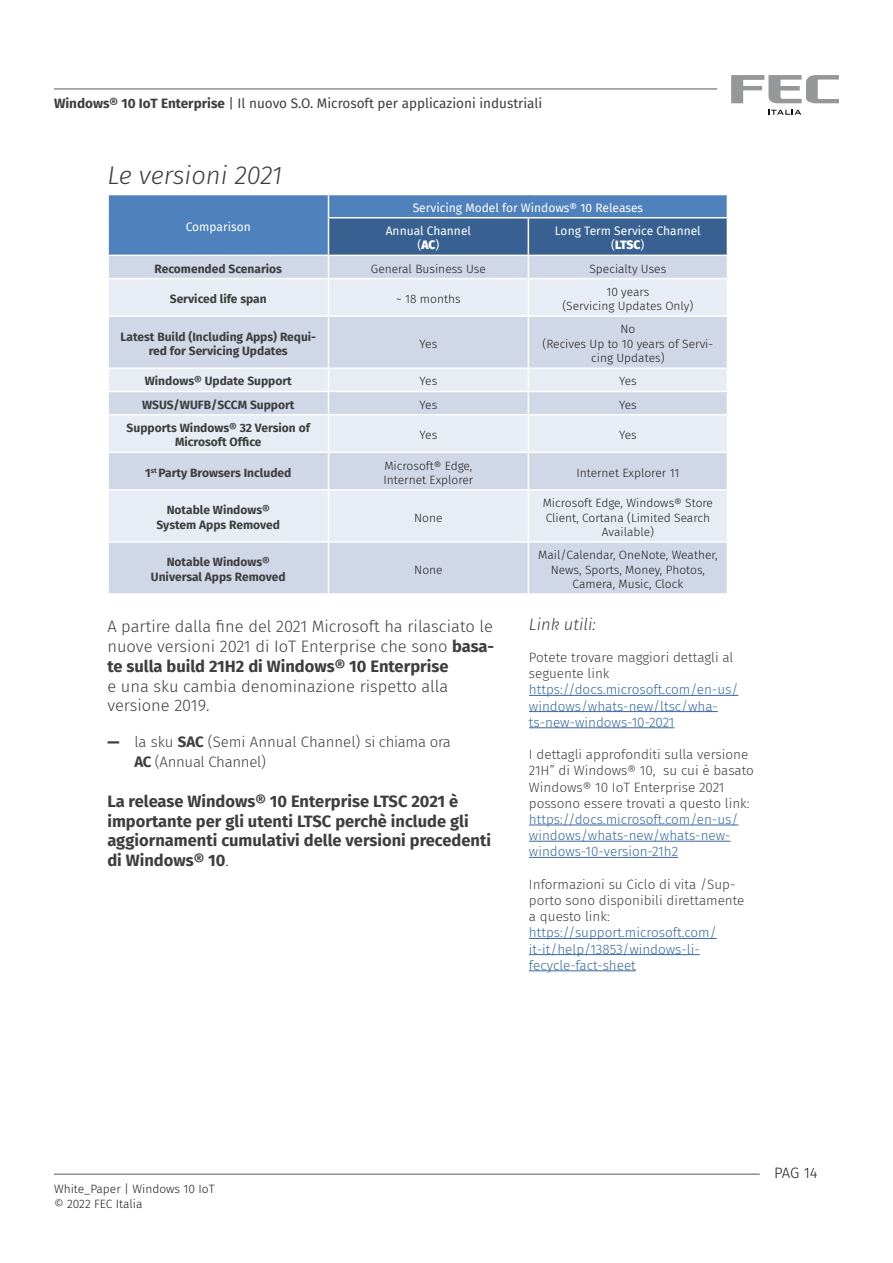
<style>
.page{position:relative;width:893px;height:1263px;background:#fff}
.page>*{position:absolute;margin:0;border:0;box-sizing:border-box;transform-origin:0 0}
.t1{font:italic 300 25.5px "Fira Sans";color:#3e3e3f}
.t2{font:300 16.5px/19.8px "Fira Sans";color:#3e3e3f;text-align:justify}
.t3{font:700 16.5px/19.8px "Fira Sans";color:#3e3e3f}
.t4{font:italic 300 16.5px "Fira Sans";color:#3e3e3f}
.t5{font:300 15px/19.8px "Fira Sans";letter-spacing:-.02em;color:#3e3e3f}
.t6{font:300 15px "Fira Sans";color:#231f20}
.t7{font:300 13.5px/16.2px "Fira Sans";color:#3667a4}
.t8{font:300 13.5px/16.2px "Fira Sans";color:#3e3e3f}
.t9{font:13.5px "Fira Sans";color:#3e3e3f}
.t10{font:300 12px/14.4px "Fira Sans";color:#231f20;text-align:center}
.t11{font:700 12px/14.4px "Fira Sans";color:#3e3e3f;text-align:center}
.t12{font:12px/14.4px "Fira Sans";color:#fff;text-align:center}
.t13{font:900 12px "Fira Sans";color:#fff}
.s1{font-weight:700}
.s2{font-weight:900}
.s3{font-weight:400}
.s4{font-weight:300}
</style>
<div class="page">
<svg style="left:731px;top:75px;width:108px;height:28px"></svg>
<svg style="left:768px;top:110px;width:33px;height:5px"></svg>
<hr style="left:54px;top:89px;width:663px;height:1px;background:#57585a">
<hr style="left:54px;top:1174px;width:706px;height:1px;background:#57585a">
<hr style="left:529px;top:695px;width:209px;height:1px;background:#3667a4">
<hr style="left:529px;top:711px;width:189px;height:1px;background:#3667a4">
<hr style="left:529px;top:727px;width:145px;height:1px;background:#3667a4">
<hr style="left:529px;top:825px;width:209px;height:1px;background:#3667a4">
<hr style="left:529px;top:841px;width:202px;height:1px;background:#3667a4">
<hr style="left:529px;top:857px;width:149px;height:1px;background:#3667a4">
<hr style="left:529px;top:938px;width:188px;height:1px;background:#3667a4">
<hr style="left:529px;top:954px;width:171px;height:1px;background:#3667a4">
<hr style="left:529px;top:970px;width:107px;height:1px;background:#3667a4">
<div style="left:109px;top:317px;width:618px;height:276px;background:#d0d7e7"></div>
<svg style="left:109px;top:369px;width:618px;height:172px;background:#dfe5f0"></svg>
<svg style="left:108px;top:195px;width:620px;height:120px;background:#95aece"></svg>
<hr style="left:107px;top:279px;width:2px;height:36px;background:#fff">
<hr style="left:107px;top:278px;width:221px;height:1px;background:#fff">
<hr style="left:328px;top:278px;width:200px;height:1px;background:#fff">
<hr style="left:528px;top:278px;width:200px;height:1px;background:#fff">
<hr style="left:328px;top:279px;width:1px;height:36px;background:#fff">
<hr style="left:528px;top:279px;width:1px;height:36px;background:#fff">
<hr style="left:727px;top:279px;width:1px;height:36px;background:#fff">
<hr style="left:328px;top:317px;width:1px;height:50px;background:#fff">
<hr style="left:528px;top:317px;width:1px;height:50px;background:#fff">
<hr style="left:107px;top:367px;width:221px;height:2px;background:#fff">
<hr style="left:328px;top:367px;width:200px;height:2px;background:#fff">
<hr style="left:528px;top:367px;width:200px;height:2px;background:#fff">
<svg style="left:328px;top:369px;width:1px;height:45px"></svg>
<svg style="left:528px;top:369px;width:1px;height:45px"></svg>
<hr style="left:107px;top:391px;width:221px;height:1px;background:#fff">
<hr style="left:328px;top:391px;width:200px;height:1px;background:#fff">
<hr style="left:528px;top:391px;width:200px;height:1px;background:#fff">
<hr style="left:107px;top:414px;width:221px;height:1px;background:#fff">
<hr style="left:328px;top:414px;width:200px;height:1px;background:#fff">
<hr style="left:528px;top:414px;width:200px;height:1px;background:#fff">
<hr style="left:328px;top:415px;width:1px;height:37px;background:#fff">
<hr style="left:328px;top:491px;width:1px;height:50px;background:#fff">
<hr style="left:528px;top:415px;width:1px;height:37px;background:#fff">
<hr style="left:528px;top:491px;width:1px;height:50px;background:#fff">
<hr style="left:107px;top:452px;width:221px;height:1px;background:#fff">
<hr style="left:328px;top:452px;width:200px;height:1px;background:#fff">
<hr style="left:528px;top:452px;width:200px;height:1px;background:#fff">
<hr style="left:328px;top:453px;width:1px;height:36px;background:#fff">
<hr style="left:528px;top:453px;width:1px;height:36px;background:#fff">
<hr style="left:107px;top:489px;width:221px;height:2px;background:#fff">
<hr style="left:328px;top:489px;width:200px;height:2px;background:#fff">
<hr style="left:528px;top:489px;width:200px;height:2px;background:#fff">
<hr style="left:107px;top:541px;width:221px;height:2px;background:#fff">
<hr style="left:328px;top:541px;width:200px;height:2px;background:#fff">
<hr style="left:528px;top:541px;width:200px;height:2px;background:#fff">
<hr style="left:328px;top:543px;width:1px;height:50px;background:#fff">
<hr style="left:528px;top:543px;width:1px;height:50px;background:#fff">
<p class="t9" style="left:54px;top:93px;width:490px"><span class="s1">Windows® 10 IoT Enterprise</span> | Il nuovo S.O. Microsoft per applicazioni industriali</p>
<p class="t1" style="left:107px;top:157px;width:176px">Le versioni 2021</p>
<p class="t12" style="left:186px;top:219px;width:66px">Comparison</p>
<p class="t12" style="left:413px;top:200px;width:232px">Servicing Model for Windows® 10 Releases</p>
<p class="t12" style="left:386px;top:223px;width:87px">Annual Channel (<span class="s2">AC</span>)</p>
<p class="t12" style="left:555px;top:223px;width:147px">Long Term Service Channel</p>
<p class="t13" style="left:611px;top:234px;width:35px"><span class="s3">(</span>LTSC<span class="s3">)</span></p>
<p class="t11" style="left:155px;top:260px;width:129px">Recomended Scenarios</p>
<p class="t10" style="left:371px;top:261px;width:116px">General Business Use</p>
<p class="t10" style="left:589px;top:261px;width:78px">Specialty Uses</p>
<p class="t11" style="left:170px;top:291px;width:98px">Serviced life span</p>
<p class="t10" style="left:396px;top:292px;width:66px">~ 18 months</p>
<p class="t10" style="left:562px;top:284px;width:133px">10 years<br>(Servicing Updates Only)</p>
<p class="t11" style="left:120px;top:328px;width:197px">Latest Build (Including Apps) Requi&shy;red for Servicing Updates</p>
<p class="t10" style="left:420px;top:336px;width:19px">Yes</p>
<p class="t10" style="left:542px;top:322px;width:172px">No<br>(Recives Up to 10 years of Servi&shy;cing Updates)</p>
<p class="t11" style="left:145px;top:373px;width:149px">Windows® Update Support</p>
<p class="t10" style="left:420px;top:374px;width:19px">Yes</p>
<p class="t10" style="left:619px;top:374px;width:19px">Yes</p>
<p class="t11" style="left:142px;top:396px;width:154px">WSUS/WUFB/SCCM Support</p>
<p class="t10" style="left:420px;top:397px;width:19px">Yes</p>
<p class="t10" style="left:619px;top:397px;width:19px">Yes</p>
<p class="t11" style="left:127px;top:420px;width:185px">Supports Windows® 32 Version of<br>Microsoft Office</p>
<p class="t10" style="left:420px;top:428px;width:19px">Yes</p>
<p class="t10" style="left:619px;top:428px;width:19px">Yes</p>
<p class="t11" style="left:145px;top:464px;width:148px">1<sup>st</sup> Party Browsers Included</p>
<p class="t10" style="left:383px;top:458px;width:91px;text-align:left">Microsoft® Edge,<br>Internet Explorer</p>
<p class="t10" style="left:576px;top:465px;width:105px">Internet Explorer 11</p>
<p class="t11" style="left:157px;top:502px;width:125px">Notable Windows®<br>System Apps Removed</p>
<p class="t10" style="left:414px;top:510px;width:30px">None</p>
<p class="t10" style="left:543px;top:496px;width:172px">Microsoft Edge, Windows® Store<br>Client, Cortana (Limited Search<br>Available)</p>
<p class="t11" style="left:151px;top:554px;width:136px">Notable Windows®<br>Universal Apps Removed</p>
<p class="t10" style="left:414px;top:562px;width:30px">None</p>
<p class="t2" style="left:107px;top:616px;width:388px">A partire dalla fine del 2021 Microsoft ha rilasciato le nuove versioni 2021 di IoT Enterprise che sono <span class="s1">basa&shy;te sulla build 21H2 di Windows® 10 Enterprise</span></p>
<p class="t2" style="left:107px;top:676px;width:342px">e una sku cambia denominazione rispetto alla versione 2019.</p>
<p class="t5" style="left:134px;top:732px;width:318px;text-indent:-27px"><span class="s2">—</span> la sku <span class="s1">SAC</span> (Semi Annual Channel) si chiama ora<br><span class="s1">AC</span> (Annual Channel)</p>
<p class="t3" style="left:107px;top:790px;width:385px">La release Windows® 10 Enterprise LTSC 2021 è importante per gli utenti LTSC perchè include gli aggiornamenti cumulativi delle versioni precedenti di Windows® 10<span class="s4">.</span></p>
<p class="t10" style="left:538px;top:548px;width:181px">Mail/Calendar, OneNote, Weather,<br>News, Sports, Money, Photos,<br>Camera, Music, Clock</p>
<p class="t4" style="left:529px;top:612px;width:69px">Link utili:</p>
<p class="t8" style="left:529px;top:649px;width:206px">Potete trovare maggiori dettagli al seguente link</p>
<p class="t7" style="left:529px;top:681px;width:211px">https://docs.microsoft.com/en-us/ windows/whats-new/ltsc/wha&shy;ts-new-windows-10-2021</p>
<p class="t8" style="left:529px;top:746px;width:226px">I dettagli approfonditi sulla versione 21H” di Windows® 10, su cui è basato Windows® 10 IoT Enterprise 2021 possono essere trovati a questo link:</p>
<p class="t7" style="left:529px;top:811px;width:211px">https://docs.microsoft.com/en-us/ windows/whats-new/whats-new&shy;windows-10-version-21h2</p>
<p class="t8" style="left:529px;top:876px;width:217px">Informazioni su Ciclo di vita /Sup&shy;porto sono disponibili direttamente a questo link:</p>
<p class="t7" style="left:529px;top:924px;width:189px">https://support.microsoft.com/ it-it/help/13853/windows-li&shy;fecycle-fact-sheet</p>
<p class="t10" style="left:54px;top:1182px;width:162px;text-align:left">White_Paper | Windows 10 IoT © 2022 FEC Italia</p>
<p class="t6" style="left:774px;top:1162px;width:45px">PAG 14</p>
</div>
